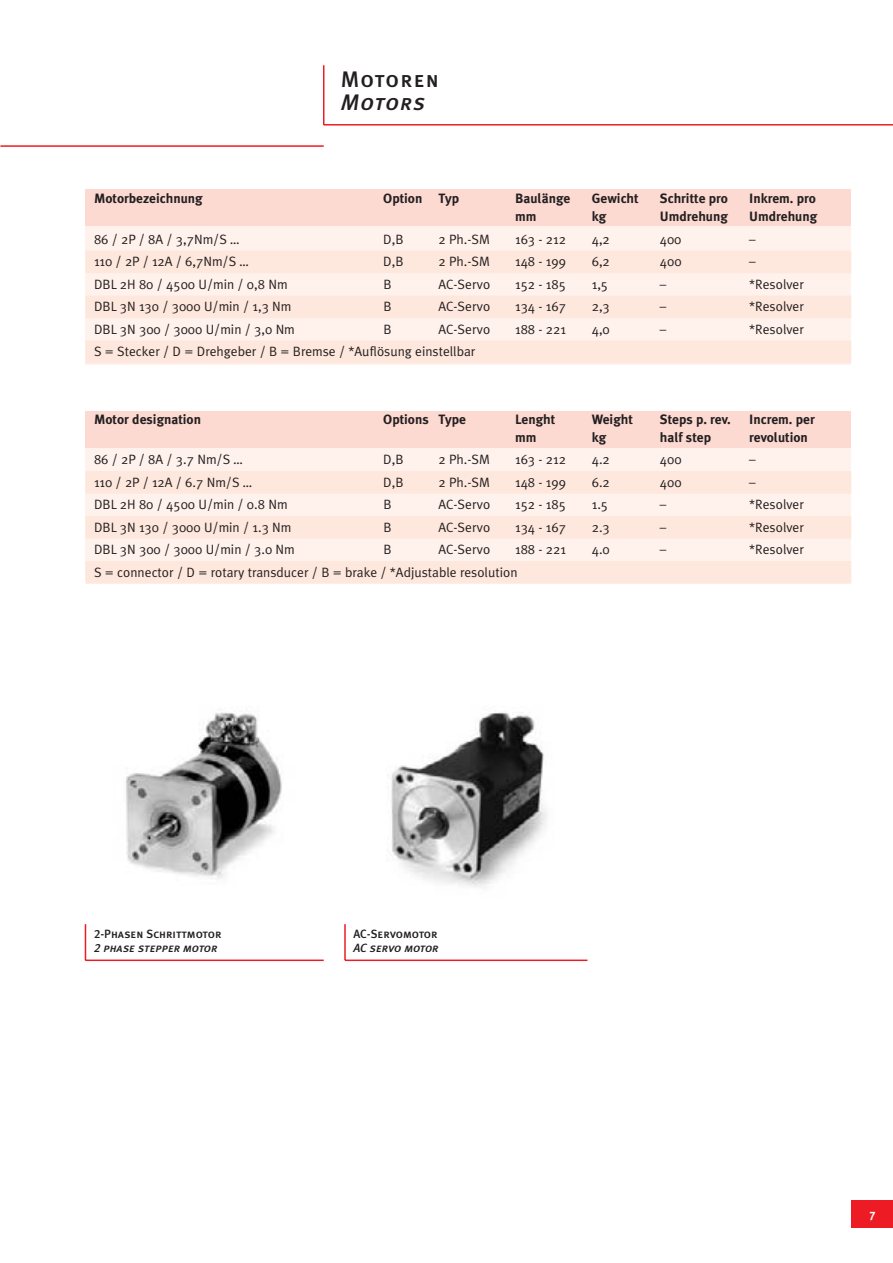
<style>
.page{position:relative;width:893px;height:1263px;background:#fff}
.page>*{position:absolute;margin:0;border:0;box-sizing:border-box;transform-origin:0 0}
.t1{font:22.5px "Meta Plus Medium Caps";letter-spacing:.055em;color:#231f20}
.t2{font:italic 22.5px "Meta Plus Medium Caps";letter-spacing:.055em;color:#231f20}
.t3{font:13.5px "Meta Plus Normal";color:#231f20}
.t4{font:700 13.5px "Meta Plus";color:#231f20}
.t5{font:12px "Meta Plus Medium Caps";color:#231f20}
.t6{font:italic 12px "Meta Plus Medium Caps";color:#231f20}
.t7{font:700 12px "Meta Plus";color:#fff}
</style>
<div class="page">
<div style="left:851px;top:1201px;width:41px;height:27px;background:#ed1c24"></div>
<div style="left:85px;top:193px;width:766px;height:387px;background:#fff1eb"></div>
<div style="left:85px;top:251px;width:766px;height:22px;background:#fee7dc"></div>
<div style="left:85px;top:296px;width:766px;height:22px;background:#fee7dc"></div>
<div style="left:85px;top:341px;width:766px;height:22px;background:#fee7dc"></div>
<div style="left:85px;top:471px;width:766px;height:23px;background:#fee7dc"></div>
<div style="left:85px;top:516px;width:766px;height:23px;background:#fee7dc"></div>
<div style="left:85px;top:561px;width:766px;height:23px;background:#fee7dc"></div>
<div style="left:85px;top:190px;width:766px;height:36px;background:#fcd9d1"></div>
<div style="left:85px;top:365px;width:766px;height:47px;background:#fff"></div>
<div style="left:85px;top:412px;width:766px;height:36px;background:#fcd9d1"></div>
<hr style="left:1px;top:145px;width:323px;height:2px;background:#ed1c24">
<hr style="left:324px;top:124px;width:568px;height:2px;background:#ed1c24">
<hr style="left:323px;top:65px;width:1px;height:60px;background:#ed1c24">
<img style="left:126px;top:712px;width:156px;height:167px">
<img style="left:388px;top:712px;width:159px;height:175px">
<hr style="left:85px;top:960px;width:239px;height:1px;background:#ed1c24">
<hr style="left:85px;top:924px;width:1px;height:36px;background:#ed1c24">
<hr style="left:345px;top:960px;width:242px;height:1px;background:#ed1c24">
<hr style="left:344px;top:924px;width:2px;height:36px;background:#ed1c24">
<h1 class="t1" style="left:341px;top:66px;width:100px">Motoren</h1>
<h1 class="t2" style="left:341px;top:89px;width:86px">Motors</h1>
<p class="t4" style="left:94px;top:193px;width:110px">Motorbezeichnung</p>
<p class="t4" style="left:383px;top:193px;width:77px">Option Typ</p>
<p class="t4" style="left:515px;top:193px;width:57px">Baulänge</p>
<p class="t4" style="left:591px;top:193px;width:48px">Gewicht</p>
<p class="t4" style="left:660px;top:193px;width:70px">Schritte pro</p>
<p class="t4" style="left:749px;top:193px;width:68px">Inkrem. pro</p>
<p class="t4" style="left:515px;top:211px;width:23px">mm</p>
<p class="t4" style="left:591px;top:211px;width:16px">kg</p>
<p class="t4" style="left:659px;top:211px;width:70px">Umdrehung</p>
<p class="t4" style="left:749px;top:211px;width:70px">Umdrehung</p>
<p class="t3" style="left:94px;top:234px;width:147px">86 / 2P / 8A / 3,7Nm/S …</p>
<p class="t3" style="left:383px;top:234px;width:22px">D,B</p>
<p class="t3" style="left:438px;top:234px;width:53px">2 Ph.-SM</p>
<p class="t3" style="left:515px;top:234px;width:52px">163 - 212</p>
<p class="t3" style="left:591px;top:234px;width:20px">4,2</p>
<p class="t3" style="left:660px;top:234px;width:23px">400</p>
<p class="t3" style="left:749px;top:234px;width:8px">–</p>
<p class="t3" style="left:94px;top:257px;width:156px">110 / 2P / 12A / 6,7Nm/S …</p>
<p class="t3" style="left:383px;top:257px;width:22px">D,B</p>
<p class="t3" style="left:438px;top:257px;width:53px">2 Ph.-SM</p>
<p class="t3" style="left:515px;top:257px;width:52px">148 - 199</p>
<p class="t3" style="left:591px;top:257px;width:20px">6,2</p>
<p class="t3" style="left:660px;top:257px;width:23px">400</p>
<p class="t3" style="left:749px;top:257px;width:8px">–</p>
<p class="t3" style="left:94px;top:279px;width:195px">DBL 2H 80 / 4500 U/min / 0,8 Nm</p>
<p class="t3" style="left:383px;top:279px;width:10px">B</p>
<p class="t3" style="left:438px;top:279px;width:53px">AC-Servo</p>
<p class="t3" style="left:515px;top:279px;width:52px">152 - 185</p>
<p class="t3" style="left:591px;top:279px;width:18px">1,5</p>
<p class="t3" style="left:660px;top:279px;width:8px">–</p>
<p class="t3" style="left:749px;top:279px;width:56px">*Resolver</p>
<p class="t3" style="left:94px;top:302px;width:199px">DBL 3N 130 / 3000 U/min / 1,3 Nm</p>
<p class="t3" style="left:383px;top:302px;width:10px">B</p>
<p class="t3" style="left:438px;top:302px;width:53px">AC-Servo</p>
<p class="t3" style="left:515px;top:302px;width:52px">134 - 167</p>
<p class="t3" style="left:591px;top:302px;width:20px">2,3</p>
<p class="t3" style="left:660px;top:302px;width:8px">–</p>
<p class="t3" style="left:749px;top:302px;width:56px">*Resolver</p>
<p class="t3" style="left:94px;top:324px;width:202px">DBL 3N 300 / 3000 U/min / 3,0 Nm</p>
<p class="t3" style="left:383px;top:324px;width:10px">B</p>
<p class="t3" style="left:438px;top:324px;width:53px">AC-Servo</p>
<p class="t3" style="left:515px;top:324px;width:52px">188 - 221</p>
<p class="t3" style="left:591px;top:324px;width:20px">4,0</p>
<p class="t3" style="left:660px;top:324px;width:8px">–</p>
<p class="t3" style="left:749px;top:324px;width:56px">*Resolver</p>
<p class="t3" style="left:94px;top:347px;width:383px">S = Stecker / D = Drehgeber / B = Bremse / *Auflösung einstellbar</p>
<p class="t4" style="left:94px;top:414px;width:109px">Motor designation</p>
<p class="t4" style="left:383px;top:414px;width:84px">Options Type</p>
<p class="t4" style="left:515px;top:414px;width:41px">Lenght</p>
<p class="t4" style="left:591px;top:414px;width:43px">Weight</p>
<p class="t4" style="left:660px;top:414px;width:72px">Steps p. rev.</p>
<p class="t4" style="left:749px;top:414px;width:67px">Increm. per</p>
<p class="t4" style="left:515px;top:432px;width:23px">mm</p>
<p class="t4" style="left:591px;top:432px;width:16px">kg</p>
<p class="t4" style="left:659px;top:432px;width:53px">half step</p>
<p class="t4" style="left:749px;top:432px;width:60px">revolution</p>
<p class="t3" style="left:94px;top:455px;width:150px">86 / 2P / 8A / 3.7 Nm/S …</p>
<p class="t3" style="left:383px;top:455px;width:22px">D,B</p>
<p class="t3" style="left:438px;top:455px;width:53px">2 Ph.-SM</p>
<p class="t3" style="left:515px;top:455px;width:52px">163 - 212</p>
<p class="t3" style="left:591px;top:455px;width:20px">4.2</p>
<p class="t3" style="left:660px;top:455px;width:23px">400</p>
<p class="t3" style="left:749px;top:455px;width:8px">–</p>
<p class="t3" style="left:94px;top:477px;width:160px">110 / 2P / 12A / 6.7 Nm/S …</p>
<p class="t3" style="left:383px;top:477px;width:22px">D,B</p>
<p class="t3" style="left:438px;top:477px;width:53px">2 Ph.-SM</p>
<p class="t3" style="left:515px;top:477px;width:52px">148 - 199</p>
<p class="t3" style="left:591px;top:477px;width:20px">6.2</p>
<p class="t3" style="left:660px;top:477px;width:23px">400</p>
<p class="t3" style="left:749px;top:477px;width:8px">–</p>
<p class="t3" style="left:94px;top:500px;width:195px">DBL 2H 80 / 4500 U/min / 0.8 Nm</p>
<p class="t3" style="left:383px;top:500px;width:10px">B</p>
<p class="t3" style="left:438px;top:500px;width:53px">AC-Servo</p>
<p class="t3" style="left:515px;top:500px;width:52px">152 - 185</p>
<p class="t3" style="left:591px;top:500px;width:18px">1.5</p>
<p class="t3" style="left:660px;top:500px;width:8px">–</p>
<p class="t3" style="left:749px;top:500px;width:56px">*Resolver</p>
<p class="t3" style="left:94px;top:522px;width:199px">DBL 3N 130 / 3000 U/min / 1.3 Nm</p>
<p class="t3" style="left:383px;top:522px;width:10px">B</p>
<p class="t3" style="left:438px;top:522px;width:53px">AC-Servo</p>
<p class="t3" style="left:515px;top:522px;width:52px">134 - 167</p>
<p class="t3" style="left:591px;top:522px;width:20px">2.3</p>
<p class="t3" style="left:660px;top:522px;width:8px">–</p>
<p class="t3" style="left:749px;top:522px;width:56px">*Resolver</p>
<p class="t3" style="left:94px;top:545px;width:202px">DBL 3N 300 / 3000 U/min / 3.0 Nm</p>
<p class="t3" style="left:383px;top:545px;width:10px">B</p>
<p class="t3" style="left:438px;top:545px;width:53px">AC-Servo</p>
<p class="t3" style="left:515px;top:545px;width:52px">188 - 221</p>
<p class="t3" style="left:591px;top:545px;width:20px">4.0</p>
<p class="t3" style="left:660px;top:545px;width:8px">–</p>
<p class="t3" style="left:749px;top:545px;width:56px">*Resolver</p>
<p class="t3" style="left:94px;top:567px;width:425px">S = connector / D = rotary transducer / B = brake / *Adjustable resolution</p>
<p class="t5" style="left:94px;top:927px;width:129px">2-Phasen Schrittmotor</p>
<p class="t6" style="left:94px;top:941px;width:125px">2 phase stepper motor</p>
<p class="t5" style="left:353px;top:927px;width:86px">AC-Servomotor</p>
<p class="t6" style="left:353px;top:941px;width:87px">AC servo motor</p>
<p class="t7" style="left:869px;top:1209px;width:7px">7</p>
</div>
